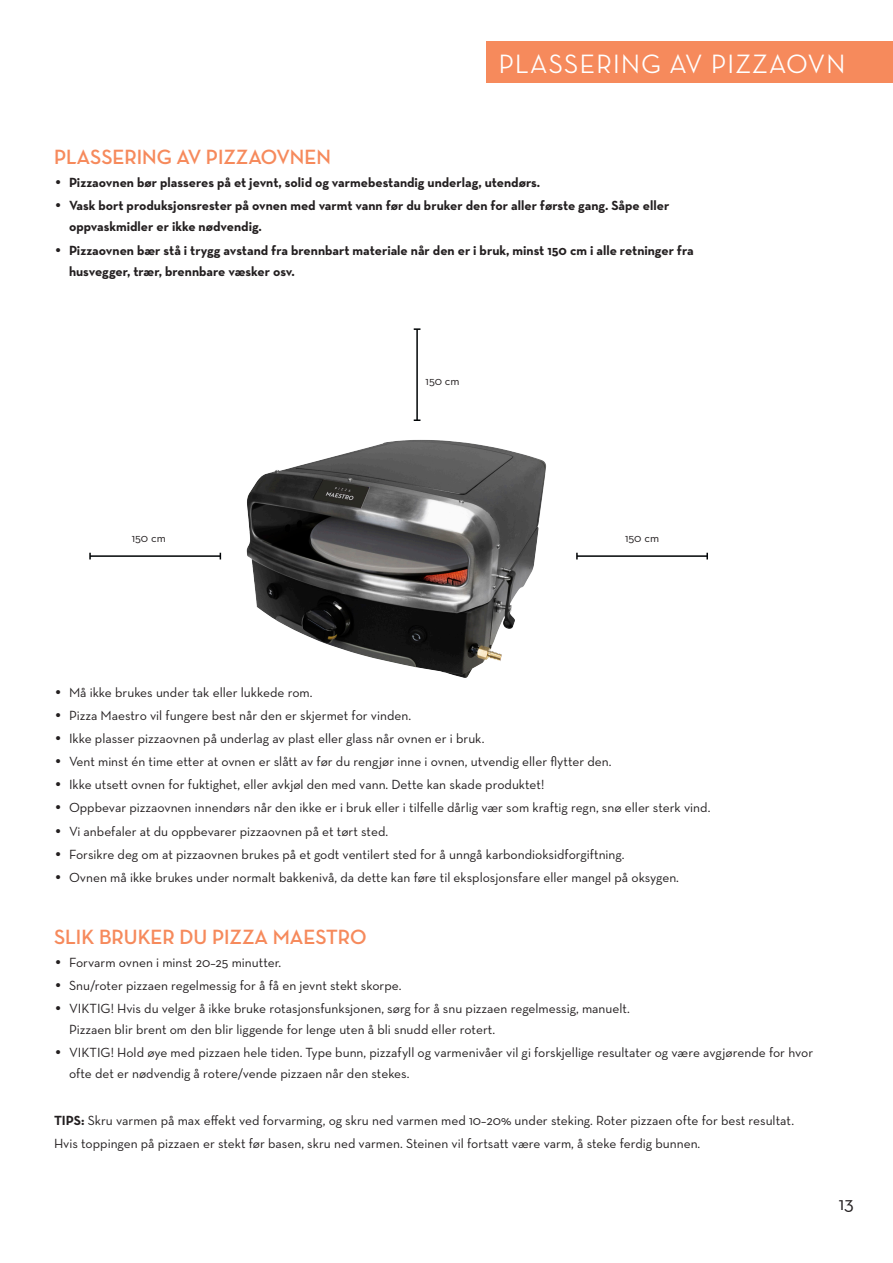
<style>
.page{position:relative;width:893px;height:1263px;background:#fff}
.page>*{position:absolute;margin:0;border:0;box-sizing:border-box;transform-origin:0 0}
.t1{font:500 27px "Neutra Disp";letter-spacing:.05em;color:#fff}
.orange_MT{font:700 21px "Neutra Disp";color:#f68a5c}
.t2{font:19.5px "Neutra Text";color:#231f20}
.bullet_liste_9p{font:13.5px/21px "Neutra Text";color:#231f20}
.t3{font:700 13.5px/21px "Neutra Text";color:#231f20}
.t4{font:12px "Neutra Text";color:#231f20}
.s1{font-family:"Century Gothic Pro";font-weight:400}
.s2{font-family:"Century Gothic Pro"}
.s3{font-weight:700}
</style>
<div class="page">
<div style="left:487px;top:41px;width:406px;height:42px;background:#f68a5c"></div>
<img style="left:246px;top:440px;width:332px;height:238px">
<hr style="left:90px;top:555px;width:130px;height:2px;background:#010406">
<hr style="left:416px;top:329px;width:2px;height:91px;background:#010406">
<svg style="left:414px;top:419px;width:6px;height:2px"></svg>
<hr style="left:577px;top:555px;width:130px;height:2px;background:#010406">
<svg style="left:706px;top:553px;width:2px;height:6px"></svg>
<p class="t1" style="left:499px;top:49px;width:348px">PLASSERING AV PIZZAOVN</p>
<p class="orange_MT" style="left:54px;top:145px;width:278px">PLASSERING AV PIZZAOVNEN</p>
<p class="t3" style="left:54px;top:172px;width:488px"><span class="s1">•</span> Pizzaovnen bør plasseres på et jevnt, solid og varmebestandig underlag, utendørs.</p>
<p class="t3" style="left:69px;top:195px;width:602px;text-indent:-15px"><span class="s1">•</span> Vask bort produksjonsrester på ovnen med varmt vann før du bruker den for aller første gang. Såpe eller oppvaskmidler er ikke nødvendig.</p>
<p class="t3" style="left:69px;top:239px;width:626px;text-indent:-15px"><span class="s1">•</span> Pizzaovnen bær stå i trygg avstand fra brennbart materiale når den er i bruk, minst 150 cm i alle retninger fra husvegger, trær, brennbare væsker osv.</p>
<p class="t4" style="left:426px;top:374px;width:36px">150 cm</p>
<p class="t4" style="left:132px;top:530px;width:36px">150 cm</p>
<p class="t4" style="left:625px;top:530px;width:36px">150 cm</p>
<p class="bullet_liste_9p" style="left:54px;top:681px;width:260px"><span class="s2">•</span> Må ikke brukes under tak eller lukkede rom.</p>
<p class="bullet_liste_9p" style="left:54px;top:705px;width:359px"><span class="s2">•</span> Pizza Maestro vil fungere best når den er skjermet for vinden.</p>
<p class="bullet_liste_9p" style="left:54px;top:728px;width:432px"><span class="s2">•</span> Ikke plasser pizzaovnen på underlag av plast eller glass når ovnen er i bruk.</p>
<p class="bullet_liste_9p" style="left:54px;top:751px;width:559px"><span class="s2">•</span> Vent minst én time etter at ovnen er slått av før du rengjør inne i ovnen, utvendig eller flytter den.</p>
<p class="bullet_liste_9p" style="left:54px;top:774px;width:492px"><span class="s2">•</span> Ikke utsett ovnen for fuktighet, eller avkjøl den med vann. Dette kan skade produktet!</p>
<p class="bullet_liste_9p" style="left:54px;top:797px;width:658px"><span class="s2">•</span> Oppbevar pizzaovnen innendørs når den ikke er i bruk eller i tilfelle dårlig vær som kraftig regn, snø eller sterk vind.</p>
<p class="bullet_liste_9p" style="left:54px;top:820px;width:336px"><span class="s2">•</span> Vi anbefaler at du oppbevarer pizzaovnen på et tørt sted.</p>
<p class="bullet_liste_9p" style="left:54px;top:843px;width:572px"><span class="s2">•</span> Forsikre deg om at pizzaovnen brukes på et godt ventilert sted for å unngå karbondioksidforgiftning.</p>
<p class="bullet_liste_9p" style="left:54px;top:866px;width:626px"><span class="s2">•</span> Ovnen må ikke brukes under normalt bakkenivå, da dette kan føre til eksplosjonsfare eller mangel på oksygen.</p>
<p class="orange_MT" style="left:54px;top:925px;width:314px">SLIK BRUKER DU PIZZA MAESTRO</p>
<p class="bullet_liste_9p" style="left:54px;top:952px;width:229px"><span class="s2">•</span> Forvarm ovnen i minst 20–25 minutter.</p>
<p class="bullet_liste_9p" style="left:54px;top:975px;width:349px"><span class="s2">•</span> Snu/roter pizzaen regelmessig for å få en jevnt stekt skorpe.</p>
<p class="bullet_liste_9p" style="left:69px;top:998px;width:562px;text-indent:-15px"><span class="s2">•</span> VIKTIG! Hvis du velger å ikke bruke rotasjonsfunksjonen, sørg for å snu pizzaen regelmessig, manuelt.<br>Pizzaen blir brent om den blir liggende for lenge uten å bli snudd eller rotert.</p>
<p class="bullet_liste_9p" style="left:69px;top:1042px;width:746px;text-indent:-15px"><span class="s2">•</span> VIKTIG! Hold øye med pizzaen hele tiden. Type bunn, pizzafyll og varmenivåer vil gi forskjellige resultater og være avgjørende for hvor ofte det er nødvendig å rotere/vende pizzaen når den stekes.</p>
<p class="bullet_liste_9p" style="left:54px;top:1109px;width:742px"><span class="s3">TIPS:</span> Skru varmen på max effekt ved forvarming, og skru ned varmen med 10–20% under steking. Roter pizzaen ofte for best resultat.</p>
<p class="bullet_liste_9p" style="left:54px;top:1132px;width:648px">Hvis toppingen på pizzaen er stekt før basen, skru ned varmen. Steinen vil fortsatt være varm, å steke ferdig bunnen.</p>
<h3 class="t2" style="left:839px;top:1191px;width:17px">13</h3>
</div>
